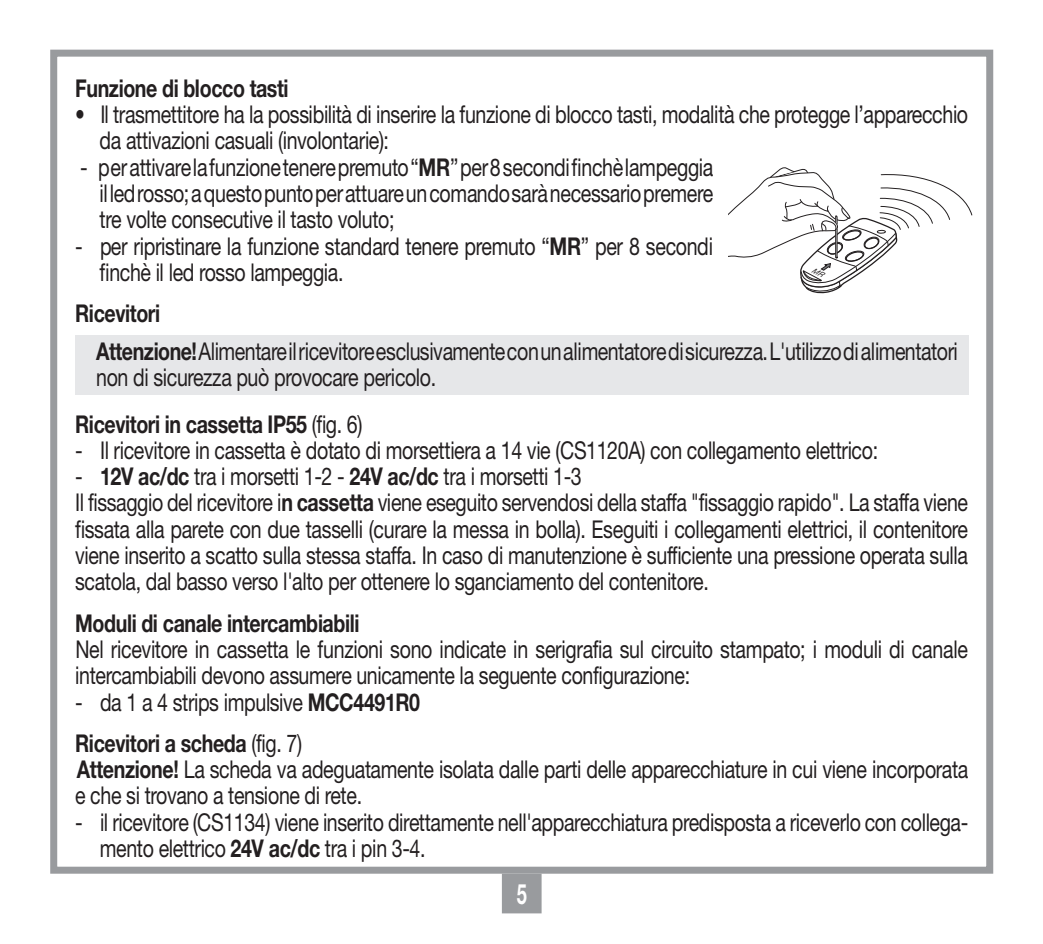
<style>
.page{position:relative;width:1043px;height:944px;background:#fff}
.page>*{position:absolute;margin:0;border:0;box-sizing:border-box;transform-origin:0 0}
.t1{font:700 28px "Helvetica Neue LT Std";color:#fff;scale:.65 1}
.t2{font:24.5px/26.2px "Helvetica Neue LT Std";letter-spacing:-.015em;color:#231f20;scale:.8 1}
.t3{font:700 24.5px "Helvetica Neue LT Std";letter-spacing:-.015em;color:#231f20;scale:.8 1}
.s1{font-weight:700}
</style>
<div class="page">
<div style="left:50px;top:50px;width:943px;height:823px;border:7px solid #999b9e"></div>
<div style="left:502px;top:873px;width:39px;height:40px;background:#999b9e"></div>
<div style="left:75px;top:335px;width:893px;height:60px;background:#e6e7e9"></div>
<svg style="left:728px;top:167px;width:244px;height:127px"></svg>
<p class="t3" style="left:75px;top:79px;width:268px">Funzione di blocco tasti</p>
<p class="t2" style="left:100px;top:105px;width:1087px;text-indent:-24px">• Il trasmettitore ha la possibilità di inserire la funzione di blocco tasti, modalità che protegge l’apparecchio da attivazioni casuali (involontarie):</p>
<p class="t2" style="left:100px;top:157px;width:768px;text-align:justify;text-indent:-19px">- perattivarelafunzionetenerepremuto“<span class="s1">MR</span>”per8secondifinchèlampeggia illedrosso;aquestopuntoperattuareuncomandosarànecessariopremere tre volte consecutive il tasto voluto;</p>
<p class="t2" style="left:100px;top:236px;width:768px;text-indent:-24px">- per ripristinare la funzione standard tenere premuto “<span class="s1">MR</span>” per 8 secondi finchè il led rosso lampeggia.</p>
<p class="t2" style="left:96px;top:297px;width:1078px;line-height:38.1px;text-indent:-21px"><span class="s1">Ricevitori<br>Attenzione!</span>Alimentareilricevitoreesclusivamenteconunalimentatoredisicurezza.L'utilizzodialimentatori</p>
<p class="t2" style="left:75px;top:358px;width:453px;line-height:46.2px;text-indent:21px">non di sicurezza può provocare pericolo.<br><span class="s1">Ricevitori in cassetta IP55</span> (fig. 6)</p>
<p class="t2" style="left:75px;top:440px;width:1005px">- Il ricevitore in cassetta è dotato di morsettiera a 14 vie (CS1120A) con collegamento elettrico:</p>
<p class="t2" style="left:75px;top:466px;width:1117px">- <span class="s1">12V ac/dc</span> tra i morsetti 1-2 - <span class="s1">24V ac/dc</span> tra i morsetti 1-3<br>Il fissaggio del ricevitore i<span class="s1">n cassetta</span> viene eseguito servendosi della staffa "fissaggio rapido". La staffa viene fissata alla parete con due tasselli (curare la messa in bolla). Eseguiti i collegamenti elettrici, il contenitore viene inserito a scatto sulla stessa staffa. In caso di manutenzione è sufficiente una pressione operata sulla scatola, dal basso verso l'alto per ottenere lo sganciamento del contenitore.</p>
<p class="t3" style="left:75px;top:614px;width:357px">Moduli di canale intercambiabili</p>
<p class="t2" style="left:75px;top:639px;width:1117px">Nel ricevitore in cassetta le funzioni sono indicate in serigrafia sul circuito stampato; i moduli di canale intercambiabili devono assumere unicamente la seguente configurazione:</p>
<p class="t2" style="left:75px;top:684px;width:433px;line-height:41.3px">- da 1 a 4 strips impulsive <span class="s1">MCC4491R0<br>Ricevitori a scheda</span> (fig. 7)</p>
<p class="t2" style="left:75px;top:759px;width:1118px"><span class="s1">Attenzione!</span> La scheda va adeguatamente isolata dalle parti delle apparecchiature in cui viene incorporata e che si trovano a tensione di rete.</p>
<p class="t2" style="left:100px;top:812px;width:1087px;text-indent:-25px">- il ricevitore (CS1134) viene inserito direttamente nell'apparecchiatura predisposta a riceverlo con collega&shy;mento elettrico <span class="s1">24V ac/dc</span> tra i pin 3-4.</p>
<p class="t1" style="left:516px;top:883px;width:17px">5</p>
</div>
